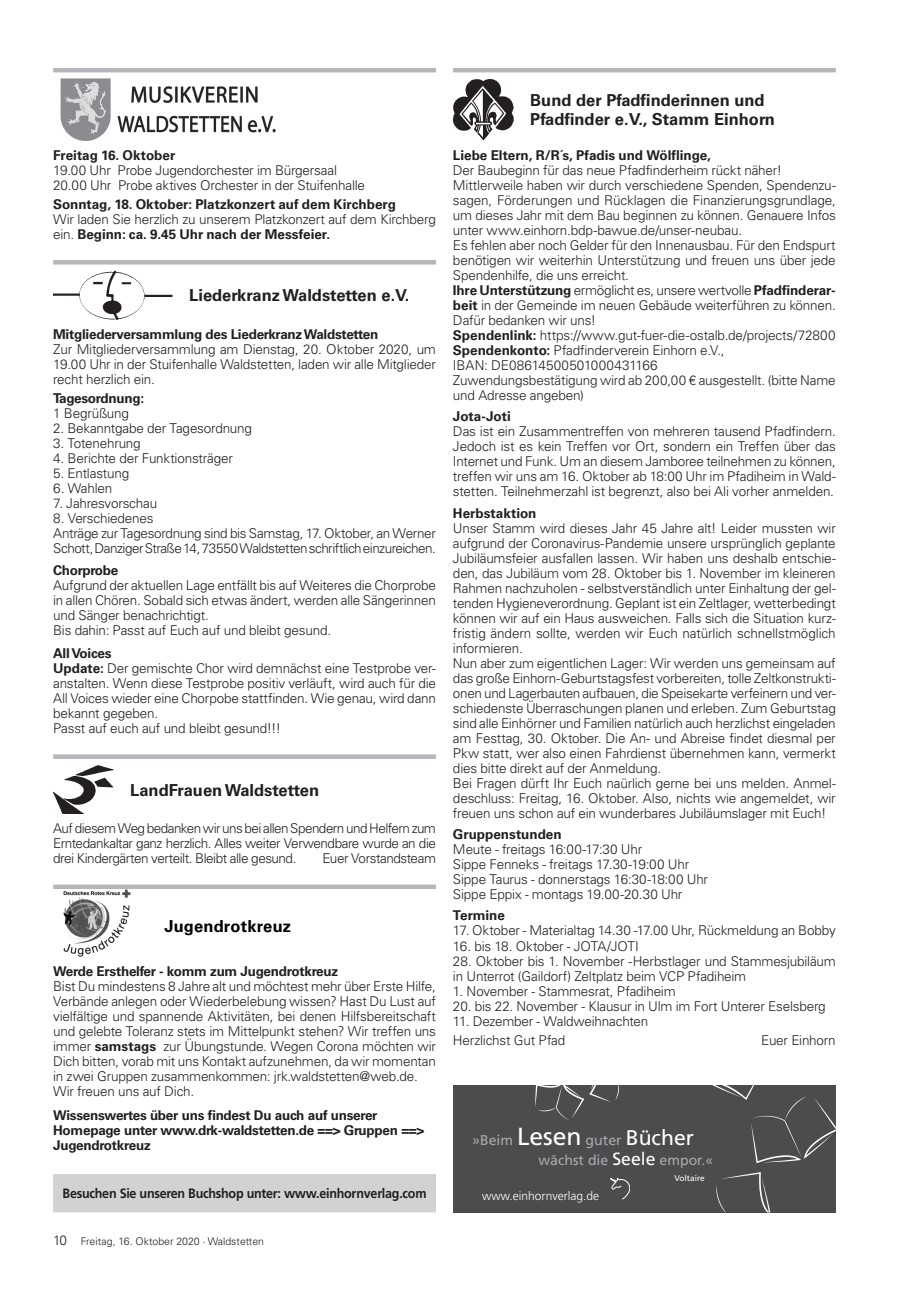
<style>
.page{position:relative;width:906px;height:1289px;background:#fff}
.page>*{position:absolute;margin:0;border:0;box-sizing:border-box;transform-origin:0 0}
.t1{font:700 16.5px/19.5px "Univers LT";color:#231f20}
.t2{font:700 16.5px "Univers LT";letter-spacing:.01em;color:#000}
.t3{font:14.1px/19.5px "Frutiger";color:#a8a9ad}
.t4{font:300 13.5px/15px "Univers LT";letter-spacing:-.015em;color:#231f20}
.t5{font:700 13.5px/15px "Univers LT";letter-spacing:-.02em;color:#231f20}
.t6{font:700 13.5px "Univers LT";color:#231f20}
.t7{font:700 13.5px "Frutiger";letter-spacing:-.02em;color:#231f20;scale:.93 1}
.t8{font:300 13.5px "Univers LT";letter-spacing:-.035em;color:#231f20}
.t9{font:300 12px "Frutiger";color:#fff}
.t10{font:300 10.5px "Univers LT";color:#231f20}
.t11{font:8.25px "Frutiger";color:#fff}
.s1{font-weight:700}
.s2{font-size:13.5px}
.s3{font-size:24.75px;color:#fff}
.s4{font-size:21.15px;color:#fff}
.s5{font-size:17.7px;color:#fff}
</style>
<div class="page">
<hr style="left:53px;top:68px;width:383px;height:4px;background:#b6b7bb">
<img style="left:60px;top:78px;width:216px;height:62px">
<img style="left:53px;top:271px;width:119px;height:48px">
<hr style="left:53px;top:260px;width:383px;height:4px;background:#b6b7bb">
<img style="left:53px;top:765px;width:60px;height:49px">
<div style="left:53px;top:754px;width:383px;height:5px;background:#b6b7bb"></div>
<img style="left:64px;top:889px;width:66px;height:67px">
<div style="left:53px;top:884px;width:383px;height:5px;background:#b6b6b6"></div>
<img style="left:453px;top:79px;width:60px;height:61px">
<hr style="left:453px;top:68px;width:383px;height:4px;background:#b6b7bb">
<div style="left:53px;top:1174px;width:383px;height:38px;background:#d1d2d4"></div>
<div style="left:453px;top:1084px;width:383px;height:128px;background:#4b4c4d"></div>
<svg style="left:716px;top:1172px;width:55px;height:40px"></svg>
<svg style="left:535px;top:1084px;width:84px;height:36px"></svg>
<svg style="left:708px;top:1084px;width:128px;height:79px"></svg>
<svg style="left:610px;top:1178px;width:20px;height:21px"></svg>
<p class="t6" style="left:53px;top:147px;width:124px">Freitag 16. Oktober</p>
<p class="t4" style="left:53px;top:162px;width:313px">19.00 Uhr Probe Jugendorchester im Bürgersaal<br>20.00 Uhr Probe aktives Orchester in der Stuifenhalle</p>
<p class="t6" style="left:53px;top:196px;width:344px">Sonntag, 18. Oktober: Platzkonzert auf dem Kirchberg</p>
<p class="t4" style="left:53px;top:212px;width:384px">Wir laden Sie herzlich zu unserem Platzkonzert auf dem Kirchberg ein. <span class="s1">Beginn: ca. 9.45 Uhr nach der Messfeier.</span></p>
<p class="t1" style="left:189px;top:286px;width:222px">Liederkranz Waldstetten e.V.</p>
<p class="t5" style="left:53px;top:327px;width:327px">Mitgliederversammlung des Liederkranz Waldstetten</p>
<p class="t4" style="left:53px;top:342px;width:384px;text-align:justify">Zur Mitgliederversammlung am Dienstag, 20. Oktober 2020, um 19.00 Uhr in der Stuifenhalle Waldstetten, laden wir alle Mitglieder recht herzlich ein.</p>
<p class="t5" style="left:53px;top:391px;width:93px">Tagesordnung:</p>
<p class="t4" style="left:53px;top:406px;width:77px">1 Begrüßung</p>
<p class="t4" style="left:53px;top:421px;width:200px">2. Bekanntgabe der Tagesordnung</p>
<p class="t4" style="left:53px;top:436px;width:89px">3. Totenehrung</p>
<p class="t4" style="left:53px;top:451px;width:181px">4. Berichte der Funktionsträger</p>
<p class="t4" style="left:53px;top:466px;width:78px">5. Entlastung</p>
<p class="t4" style="left:53px;top:481px;width:61px">6. Wahlen</p>
<p class="t4" style="left:53px;top:496px;width:105px">7. Jahresvorschau</p>
<p class="t4" style="left:53px;top:511px;width:384px">8. Verschiedenes<br>Anträge zur Tagesordnung sind bis Samstag, 17. Oktober, an Werner<br>Schott, Danziger Straße 14, 73550 Waldstetten schriftlich einzureichen.</p>
<p class="t5" style="left:53px;top:562px;width:67px">Chorprobe</p>
<p class="t4" style="left:53px;top:577px;width:384px">Aufgrund der aktuellen Lage entfällt bis auf Weiteres die Chorprobe in allen Chören. Sobald sich etwas ändert, werden alle Sängerinnen und Sänger benachrichtigt.<br>Bis dahin: Passt auf Euch auf und bleibt gesund.</p>
<p class="t4" style="left:53px;top:646px;width:384px"><span class="s1">All Voices<br>Update:</span> Der gemischte Chor wird demnächst eine Testprobe ver&shy;anstalten. Wenn diese Testprobe positiv verläuft, wird auch für die All Voices wieder eine Chorpobe stattfinden. Wie genau, wird dann bekannt gegeben.<br>Passt auf euch auf und bleibt gesund!!!</p>
<p class="t1" style="left:130px;top:780px;width:190px">LandFrauen Waldstetten</p>
<p class="t4" style="left:53px;top:821px;width:384px;text-align:justify">Auf diesem Weg bedanken wir uns bei allen Spendern und Helfern zum Erntedankaltar ganz herzlich. Alles weiter Verwendbare wurde an die drei Kindergärten verteilt. Bleibt alle gesund.</p>
<p class="t8" style="left:322px;top:850px;width:115px">Euer Vorstandsteam</p>
<p class="t2" style="left:164px;top:916px;width:128px">Jugendrotkreuz</p>
<p class="t5" style="left:53px;top:964px;width:287px">Werde Ersthelfer - komm zum Jugendrotkreuz</p>
<p class="t4" style="left:53px;top:978px;width:384px">Bist Du mindestens 8 Jahre alt und möchtest mehr über Erste Hilfe, Verbände anlegen oder Wiederbelebung wissen? Hast Du Lust auf vielfältige und spannende Aktivitäten, bei denen Hilfsbereitschaft und gelebte Toleranz stets im Mittelpunkt stehen? Wir treffen uns immer <span class="s1">samstags</span> zur Übungstunde. Wegen Corona möchten wir Dich bitten, vorab mit uns Kontakt aufzunehmen, da wir momentan in zwei Gruppen zusammenkommen: jrk.waldstetten@web.de.<br>Wir freuen uns auf Dich.</p>
<p class="t5" style="left:53px;top:1107px;width:373px">Wissenswertes über uns findest Du auch auf unserer<br>Homepage unter www.drk-waldstetten.de ==&gt; Gruppen ==&gt;<br>Jugendrotkreuz</p>
<p class="t7" style="left:63px;top:1185px;width:393px">Besuchen Sie unseren Buchshop unter: www.einhornverlag.com</p>
<p class="t10" style="left:53px;top:1234px;width:212px"><span class="s2">10</span> Freitag, 16. Oktober 2020 · Waldstetten</p>
<p class="t1" style="left:530px;top:90px;width:246px">Bund der Pfadfinderinnen und<br>Pfadfinder e.V., Stamm Einhorn</p>
<p class="t6" style="left:453px;top:147px;width:259px">Liebe Eltern, R/R´s, Pfadis und Wölflinge,</p>
<p class="t4" style="left:453px;top:162px;width:384px">Der Baubeginn für das neue Pfadfinderheim rückt näher!<br>Mittlerweile haben wir durch verschiedene Spenden, Spendenzu&shy;sagen, Förderungen und Rücklagen die Finanzierungsgrundlage, um dieses Jahr mit dem Bau beginnen zu können. Genauere Infos unter www.einhorn.bdp-bawue.de/unser-neubau.<br>Es fehlen aber noch Gelder für den Innenausbau. Für den Endspurt benötigen wir weiterhin Unterstützung und freuen uns über jede Spendenhilfe, die uns erreicht.<br><span class="s1">Ihre Unterstützung</span> ermöglicht es, unsere wertvolle <span class="s1">Pfadfinderar&shy;beit</span> in der Gemeinde im neuen Gebäude weiterführen zu können.<br>Dafür bedanken wir uns!<br><span class="s1">Spendenlink:</span> https://www.gut-fuer-die-ostalb.de/projects/72800<br><span class="s1">Spendenkonto:</span> Pfadfinderverein Einhorn e.V.,<br>IBAN: DE08614500501000431166<br>Zuwendungsbestätigung wird ab 200,00 € ausgestellt. (bitte Name und Adresse angeben)</p>
<p class="t6" style="left:453px;top:408px;width:59px">Jota-Joti</p>
<p class="t4" style="left:453px;top:424px;width:384px;text-align:justify">Das ist ein Zusammentreffen von mehreren tausend Pfadfindern.<br>Jedoch ist es kein Treffen vor Ort, sondern ein Treffen über das Internet und Funk. Um an diesem Jamboree teilnehmen zu können, treffen wir uns am 16. Oktober ab 18:00 Uhr im Pfadiheim in Wald&shy;stetten. Teilnehmerzahl ist begrenzt, also bei Ali vorher anmelden.</p>
<p class="t6" style="left:453px;top:505px;width:85px">Herbstaktion</p>
<p class="t4" style="left:453px;top:520px;width:384px">Unser Stamm wird dieses Jahr 45 Jahre alt! Leider mussten wir aufgrund der Coronavirus-Pandemie unsere ursprünglich geplante Jubiläumsfeier ausfallen lassen. Wir haben uns deshalb entschie&shy;den, das Jubiläum vom 28. Oktober bis 1. November im kleineren Rahmen nachzuholen - selbstverständlich unter Einhaltung der gel&shy;tenden Hygieneverordnung. Geplant ist ein Zeltlager, wetterbedingt können wir auf ein Haus ausweichen. Falls sich die Situation kurz&shy;fristig ändern sollte, werden wir Euch natürlich schnellstmöglich informieren.<br>Nun aber zum eigentlichen Lager: Wir werden uns gemeinsam auf das große Einhorn-Geburtstagsfest vorbereiten, tolle Zeltkonstrukti&shy;onen und Lagerbauten aufbauen, die Speisekarte verfeinern und ver&shy;schiedenste Überraschungen planen und erleben. Zum Geburtstag sind alle Einhörner und Familien natürlich auch herzlichst eingeladen am Festtag, 30. Oktober. Die An- und Abreise findet diesmal per Pkw statt, wer also einen Fahrdienst übernehmen kann, vermerkt dies bitte direkt auf der Anmeldung.<br>Bei Fragen dürft Ihr Euch naürlich gerne bei uns melden. Anmel&shy;deschluss: Freitag, 16. Oktober. Also, nichts wie angemeldet, wir freuen uns schon auf ein wunderbares Jubiläumslager mit Euch!</p>
<p class="t6" style="left:453px;top:826px;width:110px">Gruppenstunden</p>
<p class="t4" style="left:453px;top:841px;width:257px">Meute - freitags 16:00-17:30 Uhr<br>Sippe Fenneks - freitags 17.30-19:00 Uhr Sippe Taurus - donnerstags 16:30-18:00 Uhr Sippe Eppix - montags 19.00-20.30 Uhr</p>
<p class="t5" style="left:453px;top:908px;width:53px">Termine</p>
<p class="t4" style="left:453px;top:923px;width:384px">17. Oktober - Materialtag 14.30 -17.00 Uhr, Rückmeldung an Bobby</p>
<p class="t4" style="left:453px;top:938px;width:187px">16. bis 18. Oktober - JOTA/JOTI</p>
<p class="t4" style="left:453px;top:953px;width:384px">28. Oktober bis 1. November -Herbstlager und Stammesjubiläum in Unterrot (Gaildorf) Zeltplatz beim VCP Pfadiheim</p>
<p class="t4" style="left:453px;top:983px;width:224px">1. November - Stammesrat, Pfadiheim</p>
<p class="t4" style="left:453px;top:998px;width:374px">20. bis 22. November - Klausur in Ulm im Fort Unterer Eselsberg</p>
<p class="t4" style="left:453px;top:1011px;width:197px;line-height:19.2px">11. Dezember - Waldweihnachten<br>Herzlichst Gut Pfad</p>
<p class="t4" style="left:761px;top:1032px;width:76px">Euer Einhorn</p>
<p class="t3" style="left:538px;top:1130px;width:176px;text-indent:-66px">»Beim <span class="s3">Lesen</span> guter <span class="s4">Bücher </span>wächst die <span class="s5">Seele</span> empor.«</p>
<p class="t11" style="left:674px;top:1172px;width:32px">Voltaire</p>
<p class="t9" style="left:482px;top:1188px;width:118px">www.einhornverlag.de</p>
</div>
